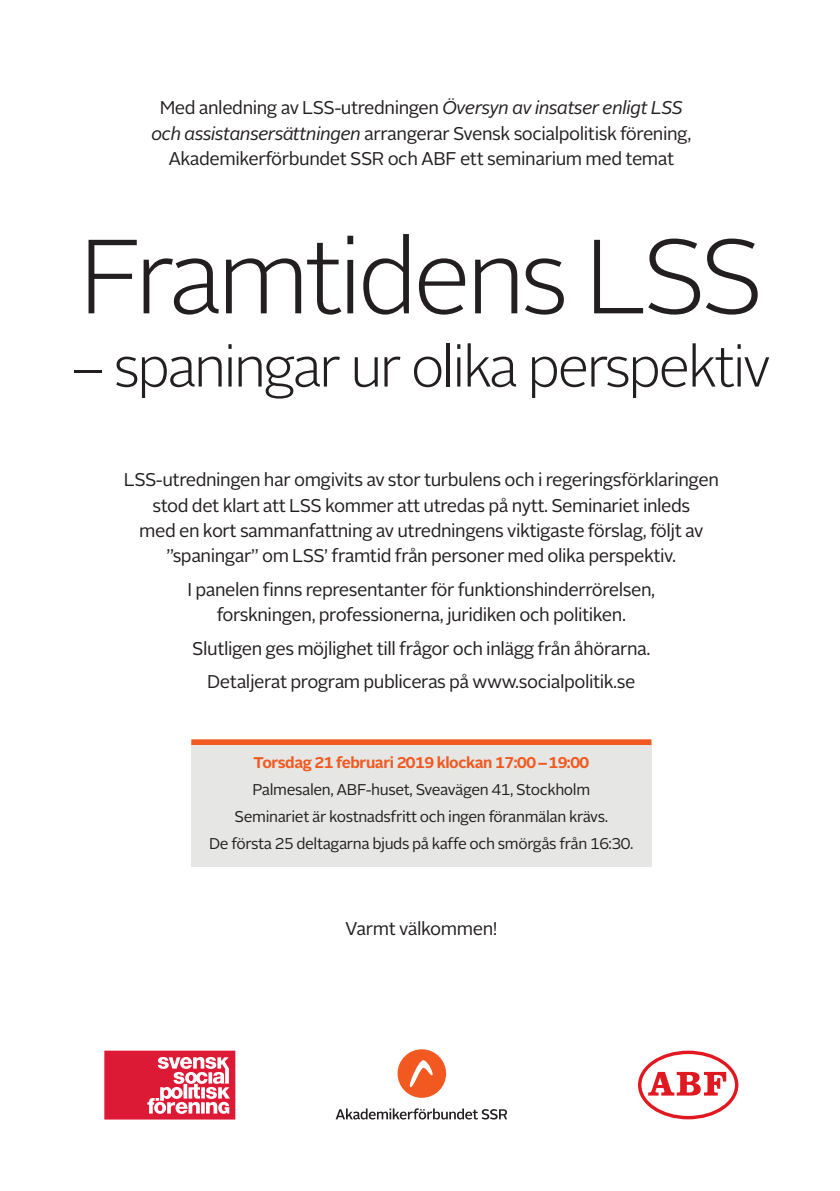
<style>
.page{position:relative;width:840px;height:1191px;background:#fff}
.page>*{position:absolute;margin:0;border:0;box-sizing:border-box;transform-origin:0 0}
.t1{font:300 105px "Alright Sans";letter-spacing:-.05em;color:#231f20}
.t2{font:300 57.2px "Alright Sans";letter-spacing:-.05em;color:#231f20}
.t3{font:18.4px/25.4px "Alright Sans";letter-spacing:-.025em;color:#231f20;text-align:center}
.t4{font:15.6px/26.6px "Alright Sans";letter-spacing:-.025em;color:#231f20;text-align:center}
.s1{font-style:italic}
.s2{font-weight:700;color:#f15921}
</style>
<div class="page">
<div style="left:191px;top:742px;width:460px;height:124px;background:#e6e7e4"></div>
<div style="left:397px;top:1049px;width:49px;height:48px;background:#f15921;border-radius:50%"></div>
<svg style="left:409px;top:1060px;width:24px;height:27px"></svg>
<svg style="left:335px;top:1108px;width:172px;height:11px"></svg>
<svg style="left:104px;top:1050px;width:131px;height:69px"></svg>
<svg style="left:638px;top:1050px;width:100px;height:69px"></svg>
<div style="left:191px;top:739px;width:460px;height:6px;background:#f15921"></div>
<p class="t3" style="left:151px;top:95px;width:541px">Med anledning av LSS-utredningen <span class="s1">Översyn av insatser enligt LSS och assistansersättningen</span> arrangerar Svensk socialpolitisk förening,<br>Akademikerförbundet SSR och ABF ett seminarium med temat</p>
<p class="t1" style="left:79px;top:206px;width:685px">Framtidens LSS</p>
<p class="t2" style="left:72px;top:328px;width:699px">– spaningar ur olika perspektiv</p>
<p class="t3" style="left:124px;top:467px;width:596px">LSS-utredningen har omgivits av stor turbulens och i regeringsförklaringen stod det klart att LSS kommer att utredas på nytt. Seminariet inleds<br>med en kort sammanfattning av utredningens viktigaste förslag, följt av ”spaningar” om LSS’ framtid från personer med olika perspektiv.</p>
<p class="t3" style="left:187px;top:577px;width:469px">I panelen finns representanter för funktionshinderrörelsen, forskningen, professionerna, juridiken och politiken.</p>
<p class="t3" style="left:192px;top:632px;width:459px;line-height:33.4px">Slutligen ges möjlighet till frågor och inlägg från åhörarna.<br>Detaljerat program publiceras på www.socialpolitik.se</p>
<p class="t4" style="left:209px;top:750px;width:425px"><span class="s2">Torsdag 21 februari 2019 klockan 17:00 – 19:00<br></span>Palmesalen, ABF-huset, Sveavägen 41, Stockholm<br>Seminariet är kostnadsfritt och ingen föranmälan krävs.<br>De första 25 deltagarna bjuds på kaffe och smörgås från 16:30.</p>
<p class="t3" style="left:345px;top:916px;width:154px">Varmt välkommen!</p>
</div>
